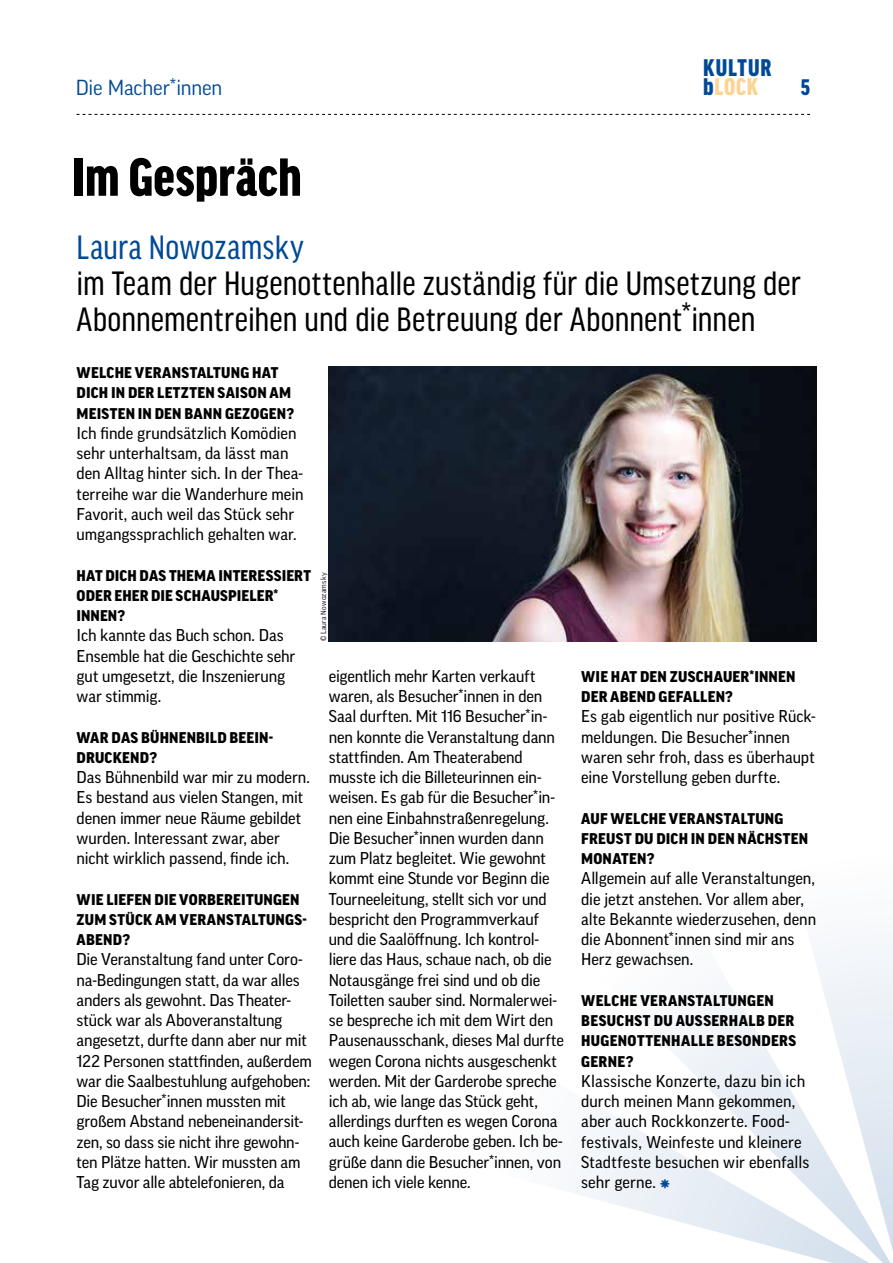
<style>
.page{position:relative;width:893px;height:1263px;background:#fff}
.page>*{position:absolute;margin:0;border:0;box-sizing:border-box;transform-origin:0 0}
.t1{font:900 condensed 57px "Good Headline Pro";letter-spacing:.005em;color:#000}
.t2{font:condensed 36px/36px "Good Headline Pro";letter-spacing:.005em;color:#000}
.t3{font:condensed 36px "Good Headline Pro";letter-spacing:.005em;color:#004996}
.t4{font:900 condensed 25.65px "Good Headline Pro";letter-spacing:.04em;color:#004996}
.t5{font:900 condensed 25.65px "Good Headline Pro";letter-spacing:.035em;color:#fdd394}
.t6{font:900 condensed 24px "Good Headline Pro";color:#004996}
.t7{font:21px "Good Pro";letter-spacing:-.005em;color:#004996}
.t8{font:16.5px/20.2px "Good Pro News";letter-spacing:-.005em;color:#000}
.t9{font:900 15px/20.2px "Good Pro";letter-spacing:.015em;color:#000}
.t10{font:7.5px "Good Pro";letter-spacing:.025em;color:#000}
.s1{color:#004996}
</style>
<div class="page">
<svg style="left:77px;top:114px;width:733px;height:1px"></svg>
<svg style="left:662px;top:943px;width:231px;height:122px;fill:#f6f8fb"></svg>
<svg style="left:574px;top:1065px;width:319px;height:198px"></svg>
<img style="left:329px;top:367px;width:487px;height:274px">
<svg style="left:660px;top:1179px;width:10px;height:9px"></svg>
<h3 class="t4" style="left:703px;top:54px;width:70px">KULTUR</h3>
<p class="t7" style="left:76px;top:75px;width:148px">Die Macher*innen</p>
<h3 class="t5" style="left:703px;top:73px;width:57px"><span class="s1">b</span>LOCK</h3>
<h3 class="t6" style="left:801px;top:74px;width:11px">5</h3>
<h1 class="t1" style="left:72px;top:147px;width:231px">Im Gespräch</h1>
<h2 class="t3" style="left:77px;top:228px;width:229px">Laura Nowozamsky</h2>
<h2 class="t2" style="left:77px;top:265px;width:726px">im Team der Hugenottenhalle zuständig für die Umsetzung der<br>Abonnementreihen und die Betreuung der Abonnent*innen</h2>
<p class="t9" style="left:77px;top:363px;width:219px">WELCHE VERANSTALTUNG HAT<br>DICH IN DER LETZTEN SAISON AM<br>MEISTEN IN DEN BANN GEZOGEN?</p>
<p class="t8" style="left:77px;top:423px;width:228px">Ich finde grundsätzlich Komödien sehr unterhaltsam, da lässt man den Alltag hinter sich. In der Thea&shy;terreihe war die Wanderhure mein Favorit, auch weil das Stück sehr umgangssprachlich gehalten war.</p>
<p class="t9" style="left:77px;top:565px;width:236px">HAT DICH DAS THEMA INTERESSIERT<br>ODER EHER DIE SCHAUSPIELER*<br>INNEN?</p>
<p class="t8" style="left:77px;top:625px;width:220px">Ich kannte das Buch schon. Das<br>Ensemble hat die Geschichte sehr gut umgesetzt, die Inszenierung war stimmig.</p>
<p class="t9" style="left:77px;top:727px;width:198px">WAR DAS BÜHNENBILD BEEIN-<br>DRUCKEND?</p>
<p class="t8" style="left:77px;top:767px;width:235px">Das Bühnenbild war mir zu modern.<br>Es bestand aus vielen Stangen, mit denen immer neue Räume gebildet wurden. Interessant zwar, aber nicht wirklich passend, finde ich.</p>
<p class="t9" style="left:77px;top:889px;width:232px">WIE LIEFEN DIE VORBEREITUNGEN<br>ZUM STÜCK AM VERANSTALTUNGS-<br>ABEND?</p>
<p class="t8" style="left:77px;top:949px;width:237px">Die Veranstaltung fand unter Coro&shy;na-Bedingungen statt, da war alles anders als gewohnt. Das Theater&shy;stück war als Aboveranstaltung angesetzt, durfte dann aber nur mit 122 Personen stattfinden, außerdem war die Saalbestuhlung aufgehoben:<br>Die Besucher*innen mussten mit großem Abstand nebeneinandersit&shy;zen, so dass sie nicht ihre gewohn&shy;ten Plätze hatten. Wir mussten am Tag zuvor alle abtelefonieren, da</p>
<p class="t10" style="left:319px;top:641px;width:70px;rotate:-90deg">© Laura Nowozamsky</p>
<p class="t8" style="left:329px;top:666px;width:237px">eigentlich mehr Karten verkauft waren, als Besucher*innen in den Saal durften. Mit 116 Besucher*in&shy;nen konnte die Veranstaltung dann stattfinden. Am Theaterabend musste ich die Billeteurinnen ein&shy;weisen. Es gab für die Besucher*in&shy;nen eine Einbahnstraßenregelung.<br>Die Besucher*innen wurden dann zum Platz begleitet. Wie gewohnt kommt eine Stunde vor Beginn die Tourneeleitung, stellt sich vor und bespricht den Programmverkauf und die Saalöffnung. Ich kontrol&shy;liere das Haus, schaue nach, ob die Notausgänge frei sind und ob die Toiletten sauber sind. Normalerwei&shy;se bespreche ich mit dem Wirt den Pausenausschank, dieses Mal durfte wegen Corona nichts ausgeschenkt werden. Mit der Garderobe spreche ich ab, wie lange das Stück geht, allerdings durften es wegen Corona auch keine Garderobe geben. Ich be&shy;grüße dann die Besucher*innen, von denen ich viele kenne.</p>
<p class="t9" style="left:581px;top:666px;width:216px">WIE HAT DEN ZUSCHAUER*INNEN<br>DER ABEND GEFALLEN?</p>
<p class="t8" style="left:581px;top:706px;width:236px">Es gab eigentlich nur positive Rück&shy;meldungen. Die Besucher*innen waren sehr froh, dass es überhaupt eine Vorstellung geben durfte.</p>
<p class="t9" style="left:581px;top:808px;width:228px">AUF WELCHE VERANSTALTUNG<br>FREUST DU DICH IN DEN NÄCHSTEN<br>MONATEN?</p>
<p class="t8" style="left:581px;top:868px;width:236px">Allgemein auf alle Veranstaltungen, die jetzt anstehen. Vor allem aber, alte Bekannte wiederzusehen, denn die Abonnent*innen sind mir ans<br>Herz gewachsen.</p>
<p class="t9" style="left:581px;top:990px;width:216px">WELCHE VERANSTALTUNGEN<br>BESUCHST DU AUSSERHALB DER<br>HUGENOTTENHALLE BESONDERS<br>GERNE?</p>
<p class="t8" style="left:581px;top:1071px;width:230px">Klassische Konzerte, dazu bin ich durch meinen Mann gekommen, aber auch Rockkonzerte. Food&shy;festivals, Weinfeste und kleinere<br>Stadtfeste besuchen wir ebenfalls sehr gerne.</p>
</div>
